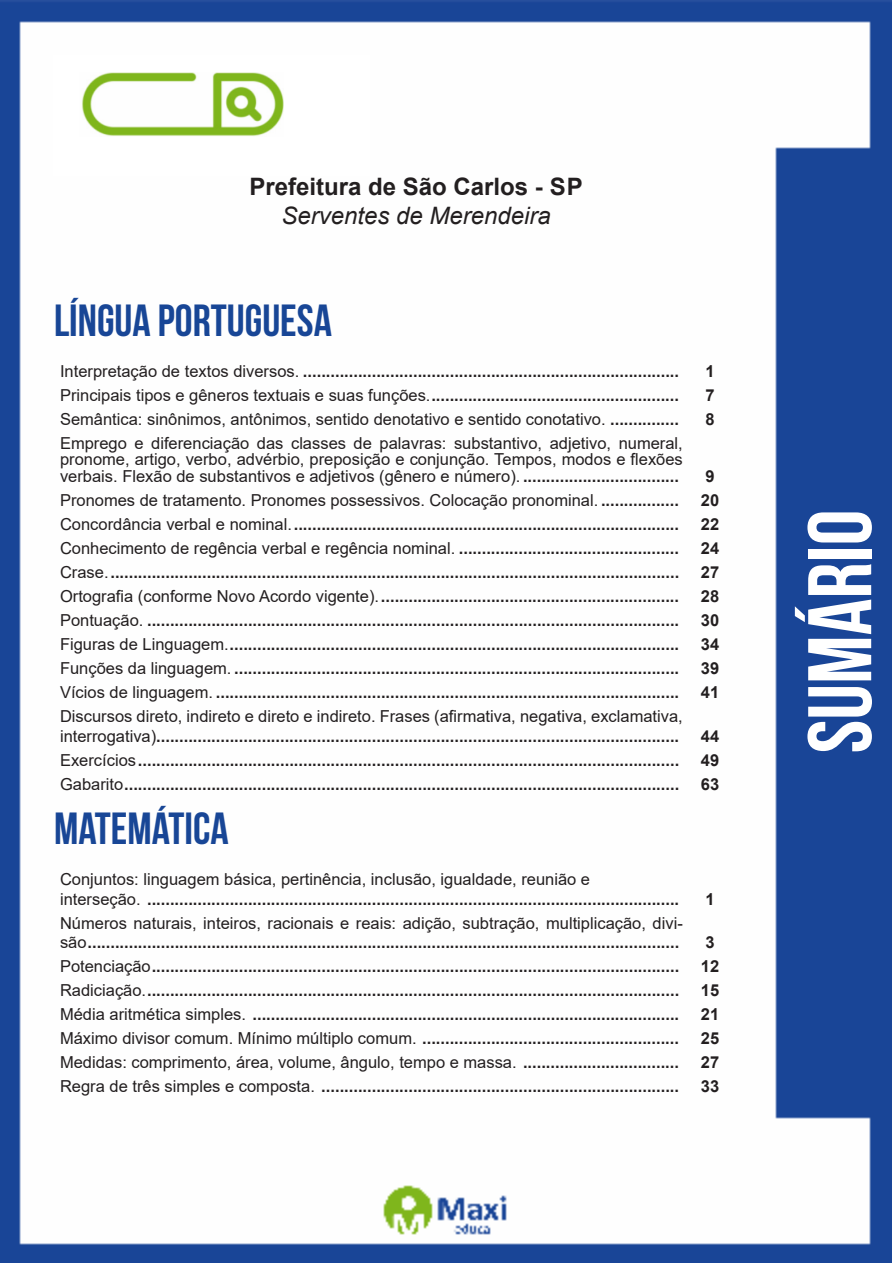
<style>
.page{position:relative;width:893px;height:1263px;background:#fff}
.page>*{position:absolute;margin:0;border:0;box-sizing:border-box;transform-origin:0 0}
.t1{font:700 90px "Bebas Neue";color:#fff}
.t2{font:700 45px "Bebas Neue";color:#184696}
.t3{font:700 24px "Arial";color:#231f20}
.t4{font:italic 24px "Arial";color:#231f20}
.ALTERNATIVAS{font:700 16.5px/19.8px "Arial";color:#231f20}
.ALTERNATIVAS-2{font:16.5px/16.5px "Arial";color:#231f20;text-align:justify}
.INDICE{font:700 16.5px "Arial";color:#231f20}
.s1{font-weight:400}
.s2{font-weight:700}
</style>
<div class="page">
<img style="left:0;top:0;width:892px;height:1263px">
<div style="left:53px;top:55px;width:317px;height:121px;background:#fff"></div>
<img style="left:82px;top:72px;width:201px;height:64px">
<p class="t3" style="left:249px;top:170px;width:335px">Prefeitura de São Carlos - SP</p>
<p class="t4" style="left:281px;top:200px;width:271px">Serventes de Merendeira</p>
<p class="t2" style="left:54px;top:295px;width:279px">LÍNGUA PORTUGUESA</p>
<p class="ALTERNATIVAS" style="left:60px;top:361px;width:621px"><span class="s1">Interpretação de textos diversos.</span> ..................................................................................</p>
<p class="INDICE" style="left:705px;top:359px;width:11px">1</p>
<p class="ALTERNATIVAS" style="left:60px;top:385px;width:621px"><span class="s1">Principais tipos e gêneros textuais e suas funções.</span>......................................................</p>
<p class="INDICE" style="left:705px;top:383px;width:11px">7</p>
<p class="ALTERNATIVAS-2" style="left:60px;top:411px;width:620px">Semântica: sinônimos, antônimos, sentido denotativo e sentido conotativo. <span class="s2">...............</span></p>
<p class="INDICE" style="left:705px;top:407px;width:11px">8</p>
<p class="ALTERNATIVAS-2" style="left:60px;top:435px;width:624px">Emprego e diferenciação das classes de palavras: substantivo, adjetivo, numeral, pronome, artigo, verbo, advérbio, preposição e conjunção. Tempos, modos e flexões verbais. Flexão de substantivos e adjetivos (gênero e número). <span class="s2">..................................</span></p>
<p class="INDICE" style="left:705px;top:464px;width:11px">9</p>
<p class="ALTERNATIVAS-2" style="left:60px;top:492px;width:620px">Pronomes de tratamento. Pronomes possessivos. Colocação pronominal. <span class="s2">.................</span></p>
<p class="INDICE" style="left:701px;top:488px;width:20px">20</p>
<p class="ALTERNATIVAS" style="left:60px;top:514px;width:621px"><span class="s1">Concordância verbal e nominal.</span>....................................................................................</p>
<p class="INDICE" style="left:701px;top:512px;width:20px">22</p>
<p class="ALTERNATIVAS" style="left:60px;top:538px;width:620px"><span class="s1">Conhecimento de regência verbal e regência nominal.</span> ................................................</p>
<p class="INDICE" style="left:701px;top:536px;width:20px">24</p>
<p class="ALTERNATIVAS" style="left:60px;top:562px;width:621px"><span class="s1">Crase.</span>............................................................................................................................</p>
<p class="INDICE" style="left:701px;top:560px;width:20px">27</p>
<p class="ALTERNATIVAS" style="left:60px;top:586px;width:621px"><span class="s1">Ortografia (conforme Novo Acordo vigente).</span>.................................................................</p>
<p class="INDICE" style="left:701px;top:584px;width:20px">28</p>
<p class="ALTERNATIVAS" style="left:60px;top:610px;width:621px"><span class="s1">Pontuação.</span> ....................................................................................................................</p>
<p class="INDICE" style="left:701px;top:608px;width:20px">30</p>
<p class="ALTERNATIVAS" style="left:60px;top:634px;width:621px"><span class="s1">Figuras de Linguagem.</span>..................................................................................................</p>
<p class="INDICE" style="left:701px;top:632px;width:20px">34</p>
<p class="ALTERNATIVAS" style="left:60px;top:658px;width:621px"><span class="s1">Funções da linguagem.</span> .................................................................................................</p>
<p class="INDICE" style="left:701px;top:656px;width:20px">39</p>
<p class="ALTERNATIVAS" style="left:60px;top:682px;width:621px"><span class="s1">Vícios de linguagem.</span> .....................................................................................................</p>
<p class="INDICE" style="left:701px;top:680px;width:20px">41</p>
<p class="ALTERNATIVAS" style="left:60px;top:706px;width:624px"><span class="s1">Discursos direto, indireto e direto e indireto. Frases (afirmativa, negativa, exclamativa, interrogativa)</span>..................................................................................................................</p>
<p class="INDICE" style="left:701px;top:724px;width:20px">44</p>
<p class="ALTERNATIVAS" style="left:60px;top:750px;width:621px"><span class="s1">Exercícios</span>......................................................................................................................</p>
<p class="INDICE" style="left:701px;top:748px;width:20px">49</p>
<p class="ALTERNATIVAS" style="left:60px;top:774px;width:621px"><span class="s1">Gabarito</span>.........................................................................................................................</p>
<p class="INDICE" style="left:701px;top:772px;width:20px">63</p>
<p class="t2" style="left:54px;top:803px;width:176px">MATEMÁTICA</p>
<p class="ALTERNATIVAS-2" style="left:60px;top:871px;width:532px">Conjuntos: linguagem básica, pertinência, inclusão, igualdade, reunião e</p>
<p class="ALTERNATIVAS" style="left:60px;top:889px;width:621px"><span class="s1">interseção.</span> ....................................................................................................................</p>
<p class="INDICE" style="left:705px;top:887px;width:11px">1</p>
<p class="ALTERNATIVAS" style="left:60px;top:913px;width:624px"><span class="s1">Números naturais, inteiros, racionais e reais: adição, subtração, multiplicação, divi&shy;são</span>.................................................................................................................................</p>
<p class="INDICE" style="left:705px;top:931px;width:11px">3</p>
<p class="ALTERNATIVAS" style="left:60px;top:957px;width:621px"><span class="s1">Potenciação</span>...................................................................................................................</p>
<p class="INDICE" style="left:701px;top:955px;width:20px">12</p>
<p class="ALTERNATIVAS" style="left:60px;top:981px;width:621px"><span class="s1">Radiciação.</span>....................................................................................................................</p>
<p class="INDICE" style="left:701px;top:979px;width:20px">15</p>
<p class="ALTERNATIVAS" style="left:60px;top:1005px;width:621px"><span class="s1">Média aritmética simples.</span> .............................................................................................</p>
<p class="INDICE" style="left:701px;top:1003px;width:20px">21</p>
<p class="ALTERNATIVAS" style="left:60px;top:1029px;width:621px"><span class="s1">Máximo divisor comum. Mínimo múltiplo comum.</span> ........................................................</p>
<p class="INDICE" style="left:701px;top:1027px;width:20px">25</p>
<p class="ALTERNATIVAS-2" style="left:60px;top:1054px;width:620px">Medidas: comprimento, área, volume, ângulo, tempo e massa. <span class="s2">..................................</span></p>
<p class="INDICE" style="left:701px;top:1051px;width:20px">27</p>
<p class="ALTERNATIVAS" style="left:60px;top:1077px;width:621px"><span class="s1">Regra de três simples e composta.</span> ..............................................................................</p>
<p class="INDICE" style="left:701px;top:1075px;width:20px">33</p>
<h1 class="t1" style="left:791px;top:753px;width:245px;rotate:-90deg">SUMÁRIO</h1>
</div>
